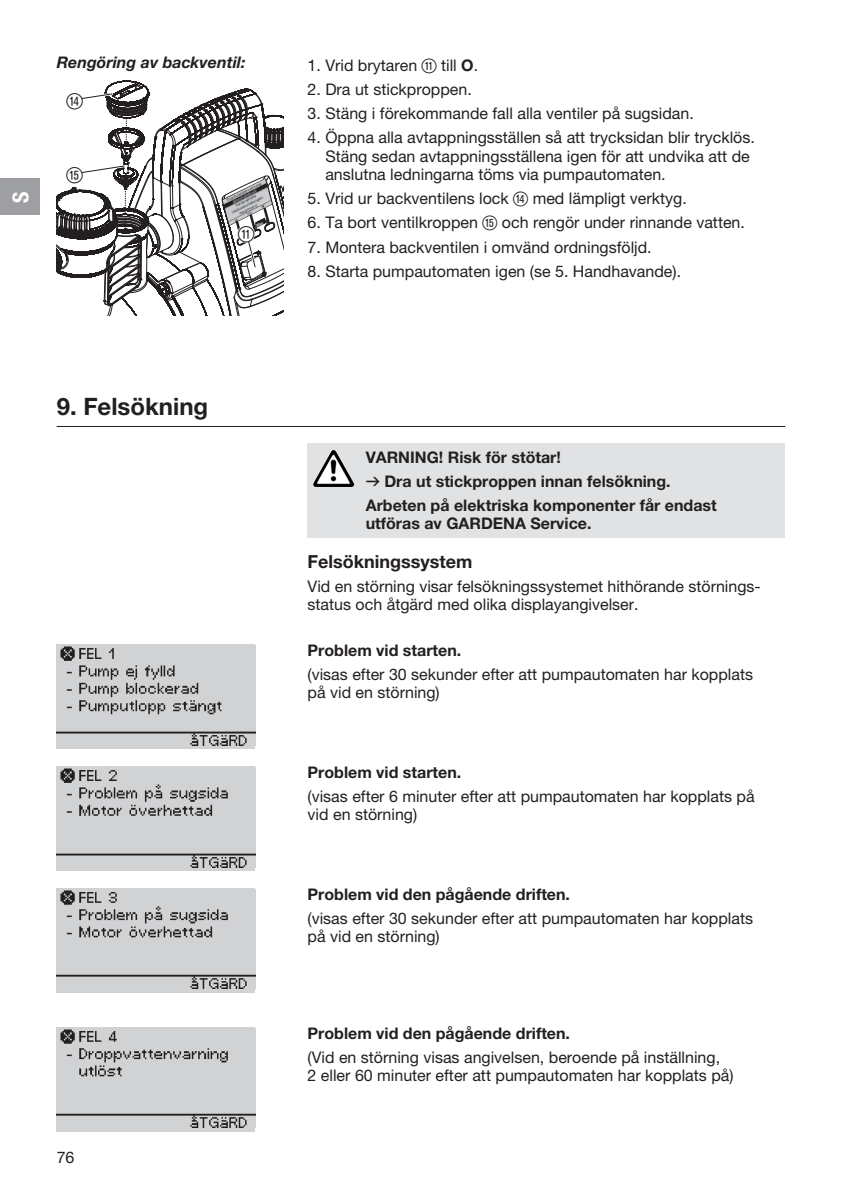
<style>
.page{position:relative;width:842px;height:1191px;background:#fff}
.page>*{position:absolute;margin:0;border:0;box-sizing:border-box;transform-origin:0 0}
.t1{font:700 24px "GARDENA Pro";color:#231f20}
.t2{font:22px "Ziffernim Kreisund Quadrat BQ";color:#231f20}
.t3{font:22px "GARDENA Pro Bo Cond";color:#fff}
.t4{font:700 18px "GARDENA Pro";color:#231f20}
.t5{font:16px/18.4px "GARDENA Pro";color:#231f20}
.t6{font:700 16px/24px "GARDENA Pro";color:#231f20}
.t7{font:italic 700 16px "GARDENA Pro";color:#231f20}
.t8{font:italic 700 3.2px "Koz Go Pro";color:#fefefe;scale:.78 1}
.s1{font-family:"Ziffernim Kreisund Quadrat BQ";font-size:20px}
.s2{font-weight:700}
.s3{font-family:"Formdruck";font-weight:400}
</style>
<div class="page">
<svg style="left:57px;top:80px;width:227px;height:236px"></svg>
<div style="left:308px;top:443px;width:477px;height:95px;background:#e1e2e4"></div>
<hr style="left:57px;top:426px;width:728px;height:1px;background:#231f20">
<img style="left:315px;top:450px;width:18px;height:31px">
<div style="left:57px;top:644px;width:198px;height:105px;background:#d1d2d4"></div>
<img style="left:57px;top:646px;width:198px;height:99px">
<div style="left:57px;top:766px;width:198px;height:105px;background:#d1d2d4"></div>
<img style="left:57px;top:768px;width:198px;height:99px">
<div style="left:57px;top:888px;width:198px;height:105px;background:#d1d2d4"></div>
<img style="left:57px;top:890px;width:198px;height:99px">
<div style="left:57px;top:1027px;width:198px;height:105px;background:#d1d2d4"></div>
<img style="left:57px;top:1029px;width:198px;height:98px">
<div style="left:0;top:179px;width:40px;height:36px;background:#9d9fa2"></div>
<h2 class="t3" style="left:7px;top:202px;width:13px;rotate:-90deg">S</h2>
<p class="t7" style="left:57px;top:53px;width:190px">Rengöring av backventil:</p>
<h2 class="t2" style="left:66px;top:88px;width:18px">r</h2>
<h2 class="t2" style="left:66px;top:162px;width:18px">t</h2>
<p class="t8" style="left:255px;top:224px;width:11px;rotate:-26deg">MENU</p>
<h2 class="t2" style="left:238px;top:221px;width:18px">q</h2>
<p class="t5" style="left:308px;top:56px;width:172px">1. Vrid brytaren <span class="s1">q</span> till <span class="s2">O</span>.</p>
<p class="t5" style="left:308px;top:80px;width:166px">2. Dra ut stickproppen.</p>
<p class="t5" style="left:308px;top:104px;width:388px">3. Stäng i förekommande fall alla ventiler på sugsidan.</p>
<p class="t5" style="left:325px;top:128px;width:431px;text-indent:-18px">4. Öppna alla avtappningsställen så att trycksidan blir trycklös.<br>Stäng sedan avtappningsställena igen för att undvika att de anslutna ledningarna töms via pumpautomaten.</p>
<p class="t5" style="left:308px;top:189px;width:381px">5. Vrid ur backventilens lock <span class="s1">r</span> med lämpligt verktyg.</p>
<p class="t5" style="left:308px;top:213px;width:439px">6. Ta bort ventilkroppen <span class="s1">t</span> och rengör under rinnande vatten.</p>
<p class="t5" style="left:308px;top:237px;width:346px">7. Montera backventilen i omvänd ordningsföljd.</p>
<p class="t5" style="left:308px;top:261px;width:375px">8. Starta pumpautomaten igen (se 5. Handhavande).</p>
<h1 class="t1" style="left:57px;top:391px;width:153px">9. Felsökning</h1>
<p class="t5" style="left:57px;top:1147px;width:19px">76</p>
<p class="t6" style="left:366px;top:445px;width:22px">Varning</p>
<p class="t6" style="left:366px;top:445px;width:353px;text-indent:73px">! Risk för stötar!<br><span class="s3">v</span> Dra ut stickproppen innan felsökning.<br>Arbeten på elektriska komponenter får endast</p>
<p class="t6" style="left:366px;top:511px;width:227px">utföras av GARDENA Service.</p>
<p class="t4" style="left:308px;top:550px;width:166px">Felsökningssystem</p>
<p class="t5" style="left:308px;top:577px;width:453px">Vid en störning visar felsökningssystemet hithörande störnings&shy;status och åtgärd med olika displayangivelser.</p>
<p class="t6" style="left:308px;top:637px;width:155px">Problem vid starten.</p>
<p class="t5" style="left:308px;top:664px;width:447px">(visas efter 30 sekunder efter att pumpautomaten har kopplats på vid en störning)</p>
<p class="t6" style="left:308px;top:759px;width:155px">Problem vid starten.</p>
<p class="t5" style="left:308px;top:786px;width:448px">(visas efter 6 minuter efter att pumpautomaten har kopplats på vid en störning)</p>
<p class="t6" style="left:308px;top:881px;width:264px">Problem vid den pågående driften.</p>
<p class="t5" style="left:308px;top:908px;width:447px">(visas efter 30 sekunder efter att pumpautomaten har kopplats på vid en störning)</p>
<p class="t6" style="left:308px;top:1020px;width:264px">Problem vid den pågående driften.</p>
<p class="t5" style="left:308px;top:1047px;width:427px">(Vid en störning visas angivelsen, beroende på inställning,<br>2 eller 60 minuter efter att pumpautomaten har kopplats på)</p>
</div>
